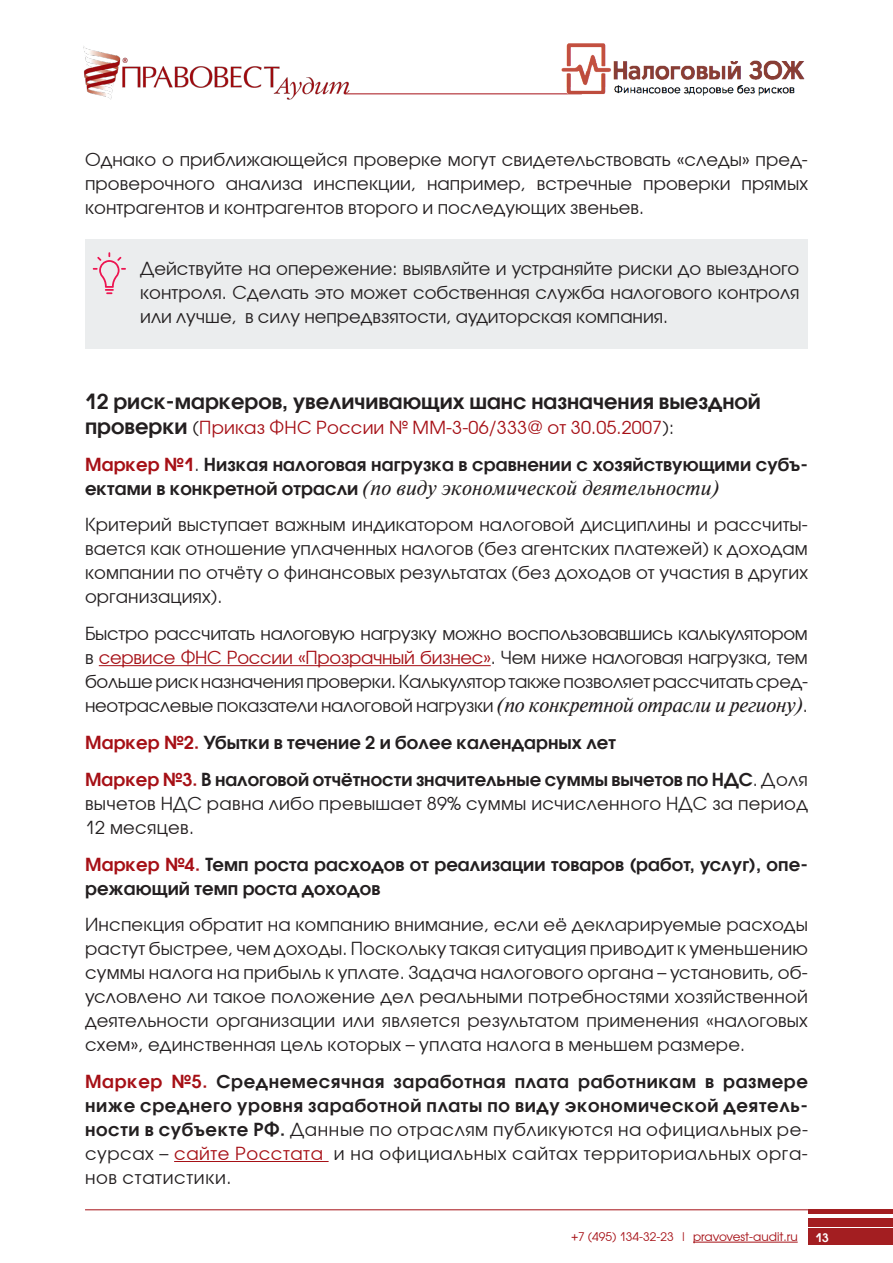
<style>
.page{position:relative;width:893px;height:1263px;background:#fff}
.page>*{position:absolute;margin:0;border:0;box-sizing:border-box;transform-origin:0 0}
.t1{font:italic 21px "Newton";letter-spacing:.005em;color:#231f20}
.t2{font:600 21px "Avant Garde Gothic C";color:#231f20}
.t3{font:18px/24px "Avant Garde Gothic C";letter-spacing:.005em;color:#231f20;text-align:justify}
.t4{font:600 18px/24px "Avant Garde Gothic C";letter-spacing:.005em;color:#231f20}
.t5{font:12px "Avant Garde Gothic C";color:#a61016}
.t6{font:600 12px "Avant Garde Gothic C";color:#fff}
.s1{font-size:21px}
.s2{font-weight:400}
.s3{font-weight:400;color:#a61016}
.s4{color:#a61016}
.s5{font-family:"Avant Garde Gothic C";font-weight:600;font-style:normal;font-size:18px}
.s6{font-family:"Newton";font-style:italic;font-size:21px}
</style>
<div class="page">
<div style="left:808px;top:1229px;width:85px;height:16px;background:#a31e21"></div>
<div style="left:808px;top:1219px;width:85px;height:8px;background:#a31e21"></div>
<div style="left:808px;top:1209px;width:85px;height:5px;background:#a31e21"></div>
<img style="left:83px;top:46px;width:271px;height:54px">
<hr style="left:693px;top:1242px;width:105px;height:1px;background:#a61016">
<hr style="left:345px;top:94px;width:237px;height:1px;background:#a61016">
<hr style="left:85px;top:1209px;width:723px;height:1px;background:#a61016">
<img style="left:553px;top:43px;width:252px;height:53px">
<div style="left:85px;top:240px;width:723px;height:109px;background:#ebedee"></div>
<svg style="left:93px;top:252px;width:33px;height:42px"></svg>
<hr style="left:99px;top:665px;width:392px;height:1px;background:#a61016">
<hr style="left:174px;top:1161px;width:155px;height:1px;background:#a61016">
<p class="t3" style="left:85px;top:147px;width:724px">Однако о приближающейся проверке могут свидетельствовать «следы» пред&shy;проверочного анализа инспекции, например, встречные проверки прямых контрагентов и контрагентов второго и последующих звеньев.</p>
<p class="t3" style="left:140px;top:256px;width:661px">Действуйте на опережение: выявляйте и устраняйте риски до выездного контроля. Сделать это может собственная служба налогового контроля или лучше, в силу непредвзятости, аудиторская компания.</p>
<p class="t2" style="left:85px;top:388px;width:677px">12 риск-маркеров, увеличивающих шанс назначения выездной</p>
<p class="t4" style="left:85px;top:409px;width:724px;line-height:36.8px"><span class="s1">проверки</span> <span class="s2">(</span><span class="s3">Приказ ФНС России № ММ-3-06/333@ от 30.05.2007</span><span class="s2">):<br></span><span class="s4">Маркер №1</span><span class="s2">.</span> Низкая налоговая нагрузка в сравнении с хозяйствующими субъ-</p>
<p class="t1" style="left:85px;top:474px;width:636px"><span class="s5">ектами в конкретной отрасли</span> (по виду экономической деятельности)</p>
<p class="t3" style="left:85px;top:513px;width:724px">Критерий выступает важным индикатором налоговой дисциплины и рассчиты&shy;вается как отношение уплаченных налогов (без агентских платежей) к доходам компании по отчёту о финансовых результатах (без доходов от участия в других организациях).</p>
<p class="t3" style="left:85px;top:621px;width:724px">Быстро рассчитать налоговую нагрузку можно воспользовавшись калькулятором в <span class="s4">сервисе ФНС России «Прозрачный бизнес»</span>. Чем ниже налоговая нагрузка, тем больше риск назначения проверки. Калькулятор также позволяет рассчитать сред&shy;неотраслевые показатели налоговой нагрузки <span class="s6">(по конкретной отрасли и региону)</span>.</p>
<p class="t4" style="left:85px;top:724px;width:724px;line-height:36.8px"><span class="s4">Маркер №2.</span> Убытки в течение 2 и более календарных лет<br><span class="s4">Маркер №3.</span> В налоговой отчётности значительные суммы вычетов по НДС<span class="s2">. Доля</span></p>
<p class="t3" style="left:85px;top:791px;width:724px">вычетов НДС равна либо превышает 89% суммы исчисленного НДС за период<br>12 месяцев.</p>
<p class="t4" style="left:85px;top:852px;width:724px"><span class="s4">Маркер №4.</span> Темп роста расходов от реализации товаров (работ, услуг), опе&shy;режающий темп роста доходов</p>
<p class="t3" style="left:85px;top:912px;width:724px">Инспекция обратит на компанию внимание, если её декларируемые расходы растут быстрее, чем доходы. Поскольку такая ситуация приводит к уменьшению суммы налога на прибыль к уплате. Задача налогового органа – установить, об&shy;условлено ли такое положение дел реальными потребностями хозяйственной деятельности организации или является результатом применения «налоговых схем», единственная цель которых – уплата налога в меньшем размере.</p>
<p class="t4" style="left:85px;top:1069px;width:724px;text-align:justify"><span class="s4">Маркер №5.</span> Среднемесячная заработная плата работникам в размере ниже среднего уровня заработной платы по виду экономической деятель&shy;ности в субъекте РФ. <span class="s2">Данные по отраслям публикуются на официальных ре&shy;сурсах –</span> <span class="s3">сайте Росстата</span> <span class="s2">и на официальных сайтах территориальных орга&shy;нов статистики.</span></p>
<p class="t5" style="left:571px;top:1230px;width:228px">+7 (495) 134-32-23 | pravovest-audit.ru</p>
<p class="t6" style="left:815px;top:1230px;width:15px">13</p>
</div>
